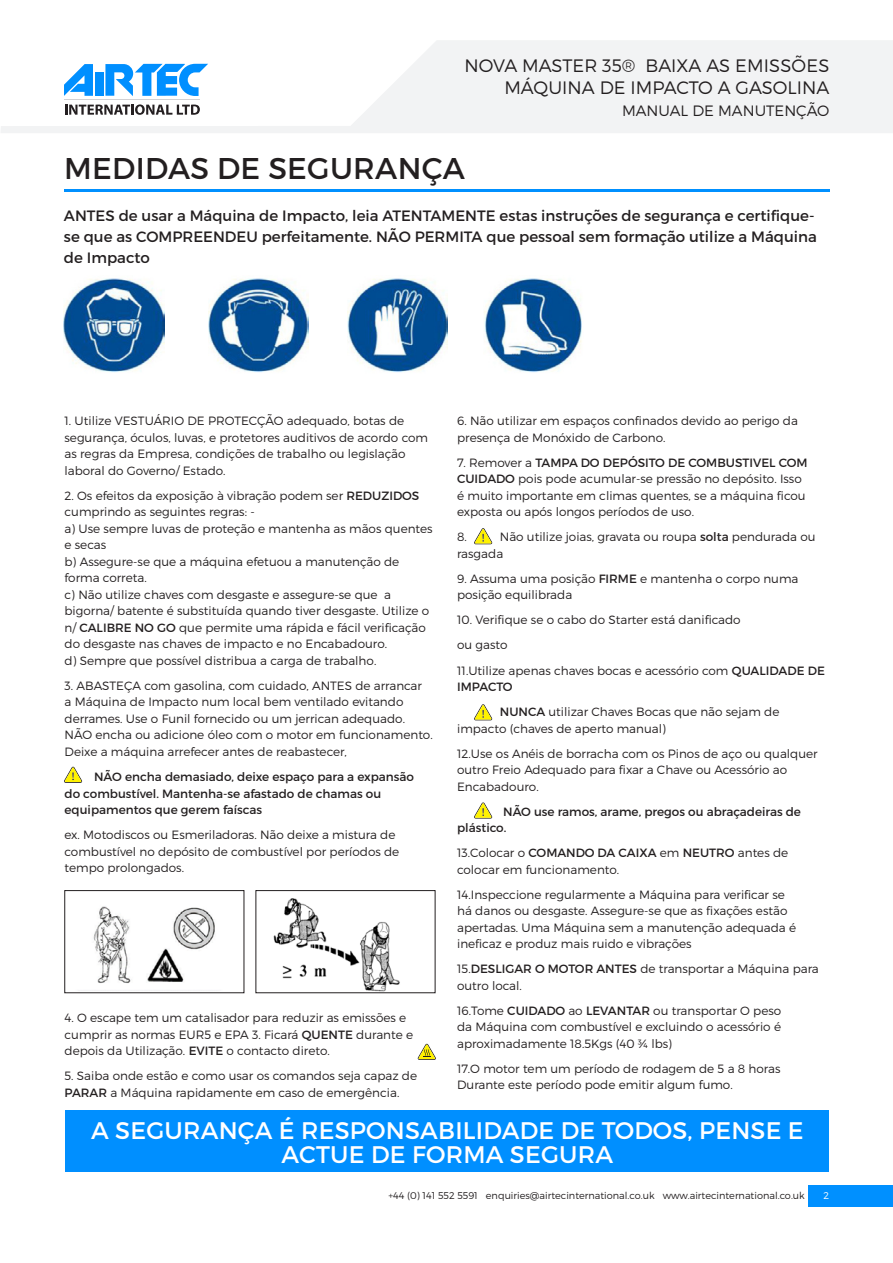
<style>
.page{position:relative;width:893px;height:1263px;background:#fff}
.page>*{position:absolute;margin:0;border:0;box-sizing:border-box;transform-origin:0 0}
.t1{font:30px "Montserrat";letter-spacing:.01em;color:#231f20}
.t2{font:24px/24px "Montserrat";letter-spacing:.01em;color:#fff;text-align:center}
.t3{font:300 18px/22.2px "Montserrat";color:#231f20;text-align:right}
.t4{font:15px/21px "Montserrat";color:#231f20}
.t5{font:300 15px "Montserrat";color:#231f20}
.t6{font:300 12px/16.5px "Montserrat";color:#231f20}
.t7{font:12px/16.5px "Montserrat";color:#231f20}
.t8{font:300 9.75px "Montserrat";color:#231f20}
.t9{font:300 9.75px "Montserrat";color:#fff}
.s1{font-weight:400}
</style>
<div class="page">
<svg style="left:1px;top:40px;width:892px;height:93px;fill:#f2f3f4"></svg>
<div style="left:808px;top:1185px;width:85px;height:21px;background:#0090ff"></div>
<svg style="left:65px;top:104px;width:135px;height:11px"></svg>
<hr style="left:64px;top:99px;width:135px;height:1px;background:#d1d1d4">
<svg style="left:64px;top:64px;width:29px;height:32px"></svg>
<div style="left:95px;top:73px;width:9px;height:23px;background:#008fff"></div>
<svg style="left:105px;top:64px;width:103px;height:32px"></svg>
<hr style="left:64px;top:189px;width:765px;height:2px;background:#0090ff">
<img style="left:64px;top:278px;width:100px;height:94px">
<img style="left:484px;top:278px;width:98px;height:95px">
<img style="left:208px;top:278px;width:100px;height:95px">
<img style="left:347px;top:278px;width:100px;height:95px">
<svg style="left:64px;top:766px;width:19px;height:17px"></svg>
<img style="left:81px;top:893px;width:319px;height:100px">
<svg style="left:474px;top:528px;width:19px;height:16px"></svg>
<svg style="left:474px;top:704px;width:19px;height:16px"></svg>
<svg style="left:474px;top:802px;width:19px;height:16px"></svg>
<div style="left:65px;top:1110px;width:764px;height:62px;background:#008fff"></div>
<div style="left:255px;top:890px;width:180px;height:103px;border:1px solid #231f20"></div>
<div style="left:64px;top:890px;width:180px;height:103px;border:1px solid #231f20"></div>
<svg style="left:418px;top:1043px;width:18px;height:17px"></svg>
<h3 class="t3" style="left:464px;top:54px;width:366px">NOVA MASTER 35® BAIXA AS EMISSÕES<br>MÁQUINA DE IMPACTO A GASOLINA</h3>
<p class="t5" style="left:622px;top:102px;width:209px">MANUAL DE MANUTENÇÃO</p>
<p class="t1" style="left:64px;top:149px;width:402px">MEDIDAS DE SEGURANÇA</p>
<p class="t4" style="left:64px;top:206px;width:754px">ANTES de usar a Máquina de Impacto, leia ATENTAMENTE estas instruções de segurança e certifique&shy;se que as COMPREENDEU perfeitamente. NÃO PERMITA que pessoal sem formação utilize a Máquina de Impacto</p>
<p class="t6" style="left:65px;top:413px;width:365px">1. Utilize VESTUÁRIO DE PROTECÇÃO adequado, botas de segurança, óculos, luvas, e protetores auditivos de acordo com as regras da Empresa, condições de trabalho ou legislação laboral do Governo/ Estado.</p>
<p class="t6" style="left:65px;top:487px;width:370px">2. Os efeitos da exposição à vibração podem ser <span class="s1">REDUZIDOS </span>cumprindo as seguintes regras: -<br>a) Use sempre luvas de proteção e mantenha as mãos quentes e secas<br>b) Assegure-se que a máquina efetuou a manutenção de forma correta.<br>c) Não utilize chaves com desgaste e assegure-se que a bigorna/ batente é substituída quando tiver desgaste. Utilize o n/ <span class="s1">CALIBRE NO GO</span> que permite uma rápida e fácil verificação do desgaste nas chaves de impacto e no Encabadouro.<br>d) Sempre que possível distribua a carga de trabalho.</p>
<p class="t6" style="left:65px;top:677px;width:370px">3. ABASTEÇA com gasolina, com cuidado, ANTES de arrancar<br>a Máquina de Impacto num local bem ventilado evitando derrames. Use o Funil fornecido ou um jerrican adequado.<br>NÃO encha ou adicione óleo com o motor em funcionamento.<br>Deixe a máquina arrefecer antes de reabastecer,</p>
<p class="t7" style="left:65px;top:768px;width:351px;text-indent:30px">NÃO encha demasiado, deixe espaço para a expansão do combustível. Mantenha-se afastado de chamas ou equipamentos que gerem faíscas</p>
<p class="t6" style="left:65px;top:826px;width:336px">ex. Motodiscos ou Esmeriladoras. Não deixe a mistura de combustível no depósito de combustível por períodos de tempo prolongados.</p>
<p class="t6" style="left:457px;top:413px;width:342px">6. Não utilizar em espaços confinados devido ao perigo da presença de Monóxido de Carbono.</p>
<p class="t6" style="left:457px;top:454px;width:352px">7. Remover a <span class="s1">TAMPA DO DEPÓSITO DE COMBUSTIVEL COM CUIDADO</span> pois pode acumular-se pressão no depósito. Isso é muito importante em climas quentes, se a máquina ficou exposta ou após longos períodos de uso.</p>
<p class="t6" style="left:457px;top:529px;width:11px">8.</p>
<p class="t6" style="left:457px;top:529px;width:360px;text-indent:43px">Não utilize joias, gravata ou roupa <span class="s1">solta</span> pendurada ou rasgada</p>
<p class="t6" style="left:457px;top:570px;width:343px">9. Assuma uma posição <span class="s1">FIRME</span> e mantenha o corpo numa posição equilibrada</p>
<p class="t6" style="left:457px;top:612px;width:285px">10. Verifique se o cabo do Starter está danificado</p>
<p class="t6" style="left:457px;top:637px;width:52px">ou gasto</p>
<p class="t6" style="left:457px;top:662px;width:369px">11.Utilize apenas chaves bocas e acessório com <span class="s1">QUALIDADE DE<br>IMPACTO</span></p>
<p class="t6" style="left:457px;top:703px;width:324px;text-indent:43px"><span class="s1">NUNCA</span> utilizar Chaves Bocas que não sejam de impacto (chaves de aperto manual)</p>
<p class="t6" style="left:457px;top:745px;width:362px">12.Use os Anéis de borracha com os Pinos de aço ou qualquer outro Freio Adequado para fixar a Chave ou Acessório ao<br>Encabadouro.</p>
<p class="t7" style="left:457px;top:803px;width:345px;text-indent:46px">NÃO use ramos, arame, pregos ou abraçadeiras de plástico.</p>
<p class="t6" style="left:457px;top:844px;width:333px">13.Colocar o <span class="s1">COMANDO DA CAIXA</span> em <span class="s1">NEUTRO</span> antes de colocar em funcionamento.</p>
<p class="t6" style="left:457px;top:886px;width:340px">14.Inspeccione regularmente a Máquina para verificar se há danos ou desgaste. Assegure-se que as fixações estão apertadas. Uma Máquina sem a manutenção adequada é ineficaz e produz mais ruido e vibrações</p>
<p class="t6" style="left:457px;top:960px;width:363px">15.<span class="s1">DESLIGAR O MOTOR ANTES</span> de transportar a Máquina para outro local.</p>
<p class="t6" style="left:457px;top:1002px;width:326px;text-align:justify">16.Tome <span class="s1">CUIDADO</span> ao <span class="s1">LEVANTAR</span> ou transportar O peso da Máquina com combustível e excluindo o acessório é aproximadamente 18.5Kgs (40 ¾ lbs)</p>
<p class="t6" style="left:457px;top:1060px;width:325px">17.O motor tem um período de rodagem de 5 a 8 horas<br>Durante este período pode emitir algum fumo.</p>
<p class="t2" style="left:91px;top:1118px;width:714px">A SEGURANÇA É RESPONSABILIDADE DE TODOS, PENSE E<br>ACTUE DE FORMA SEGURA</p>
<p class="t6" style="left:65px;top:1009px;width:350px">4. O escape tem um catalisador para reduzir as emissões e cumprir as normas EUR5 e EPA 3. Ficará <span class="s1">QUENTE</span> durante e depois da Utilização. <span class="s1">EVITE</span> o contacto direto.</p>
<p class="t6" style="left:65px;top:1067px;width:354px">5. Saiba onde estão e como usar os comandos seja capaz de<br><span class="s1">PARAR</span> a Máquina rapidamente em caso de emergência.</p>
<p class="t8" style="left:388px;top:1190px;width:418px">+44 (0) 141 552 5591 enquiries@airtecinternational.co.uk www.airtecinternational.co.uk</p>
<p class="t9" style="left:823px;top:1190px;width:7px">2</p>
</div>
